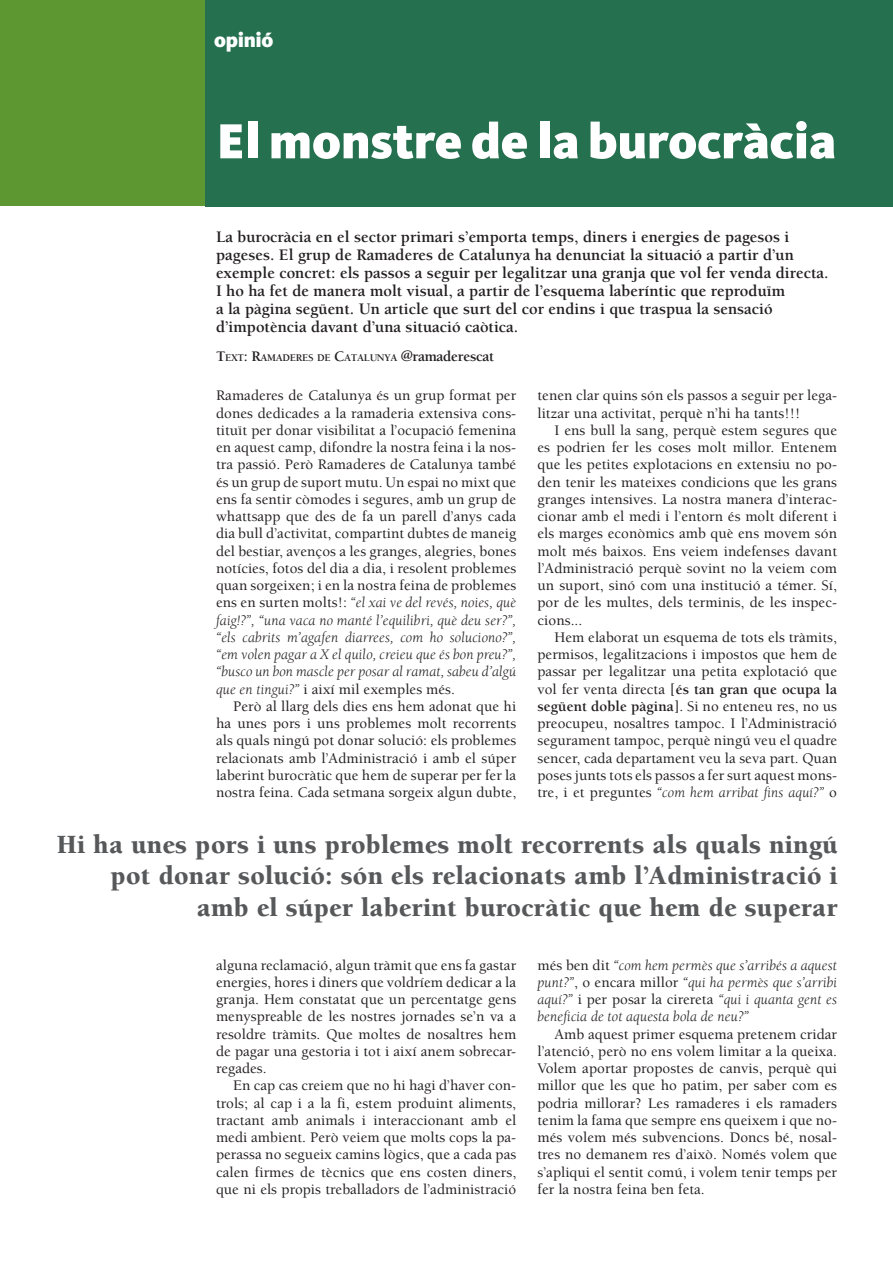
<style>
.page{position:relative;width:893px;height:1263px;background:#fff}
.page>*{position:absolute;margin:0;border:0;box-sizing:border-box;transform-origin:0 0}
.t1{font:900 51px "Kievit OT";color:#fff}
.t2{font:900 27px/31.5px "Berkeley";letter-spacing:.01em;color:#57585a;text-align:right}
.t3{font:900 21px "Kievit OT";letter-spacing:-.015em;color:#fff}
.t4{font:700 16.5px/18px "Berkeley";color:#231f20}
.t5{font:500 15px/17.2px "Berkeley";letter-spacing:.005em;color:#231f20;text-align:justify}
.t6{font:italic 15px/17.2px "Berkeley";letter-spacing:.005em;color:#231f20;text-align:justify}
.t7{font:700 10.5px "Berkeley";letter-spacing:-.03em;color:#231f20}
.s1{font-size:15px}
.s2{font-weight:400;font-style:italic}
.s3{font-weight:700}
.s4{font-weight:500;font-style:normal}
</style>
<div class="page">
<div style="left:205px;top:0;width:688px;height:206px;background:#25704f"></div>
<div style="left:0;top:0;width:205px;height:206px;background:#5c9731"></div>
<h3 class="t3" style="left:214px;top:27px;width:61px">opinió</h3>
<h1 class="t1" style="left:217px;top:110px;width:621px">El monstre de la burocràcia</h1>
<p class="t4" style="left:216px;top:228px;width:614px">La burocràcia en el sector primari s’emporta temps, diners i energies de pagesos i pageses. El grup de Ramaderes de Catalunya ha denunciat la situació a partir d’un exemple concret: els passos a seguir per legalitzar una granja que vol fer venda directa.<br>I ho ha fet de manera molt visual, a partir de l’esquema laberíntic que reproduïm<br>a la pàgina següent. Un article que surt del cor endins i que traspua la sensació d’impotència davant d’una situació caòtica.</p>
<p class="t7" style="left:216px;top:352px;width:280px"><span class="s1">T</span>EXT<span class="s1">: R</span>AMADERES DE <span class="s1">C</span>ATALUNYA <span class="s1">@</span><span class="s1">ramaderescat</span></p>
<p class="t5" style="left:216px;top:387px;width:302px">Ramaderes de Catalunya és un grup format per dones dedicades a la ramaderia extensiva cons&shy;tituït per donar visibilitat a l’ocupació femenina en aquest camp, difondre la nostra feina i la nos&shy;tra passió. Però Ramaderes de Catalunya també és un grup de suport mutu. Un espai no mixt que ens fa sentir còmodes i segures, amb un grup de whattsapp que des de fa un parell d’anys cada dia bull d’activitat, compartint dubtes de maneig del bestiar, avenços a les granges, alegries, bones notícies, fotos del dia a dia, i resolent problemes quan sorgeixen; i en la nostra feina de problemes ens en surten molts!: <span class="s2">“el xai ve del revés, noies, què faig!?”, “una vaca no manté l’equilibri, què deu ser?”, “els cabrits m’agafen diarrees, com ho soluciono?”, “em volen pagar a X el quilo, creieu que és bon preu?”, “busco un bon mascle per posar al ramat, sabeu d’algú que en tingui?”</span> i així mil exemples més.</p>
<p class="t5" style="left:216px;top:698px;width:302px;text-indent:17px">Però al llarg dels dies ens hem adonat que hi ha unes pors i uns problemes molt recorrents als quals ningú pot donar solució: els problemes relacionats amb l’Administració i amb el súper laberint burocràtic que hem de superar per fer la nostra feina. Cada setmana sorgeix algun dubte,</p>
<p class="t5" style="left:537px;top:387px;width:301px">tenen clar quins són els passos a seguir per lega&shy;litzar una activitat, perquè n’hi ha tants!!!</p>
<p class="t5" style="left:537px;top:422px;width:301px;text-indent:17px">I ens bull la sang, perquè estem segures que es podrien fer les coses molt millor. Entenem que les petites explotacions en extensiu no po&shy;den tenir les mateixes condicions que les grans granges intensives. La nostra manera d’interac&shy;cionar amb el medi i l’entorn és molt diferent i els marges econòmics amb què ens movem són molt més baixos. Ens veiem indefenses davant l’Administració perquè sovint no la veiem com un suport, sinó com una institució a témer. Sí, por de les multes, dels terminis, de les inspec&shy;cions...</p>
<p class="t5" style="left:537px;top:629px;width:301px;text-indent:17px">Hem elaborat un esquema de tots els tràmits, permisos, legalitzacions i impostos que hem de passar per legalitzar una petita explotació que vol fer venta directa <span class="s3">[és tan gran que ocupa la següent doble pàgina]</span>. Si no enteneu res, no us preocupeu, nosaltres tampoc. I l’Administració segurament tampoc, perquè ningú veu el quadre sencer, cada departament veu la seva part. Quan poses junts tots els passos a fer surt aquest mons&shy;tre, i et preguntes <span class="s2">“com hem arribat fins aquí?”</span> o</p>
<h2 class="t2" style="left:57px;top:829px;width:782px">Hi ha unes pors i uns problemes molt recorrents als quals ningú pot donar solució: són els relacionats amb l’Administració i amb el súper laberint burocràtic que hem de superar</h2>
<p class="t5" style="left:216px;top:956px;width:302px">alguna reclamació, algun tràmit que ens fa gastar energies, hores i diners que voldríem dedicar a la granja. Hem constatat que un percentatge gens menyspreable de les nostres jornades se’n va a resoldre tràmits. Que moltes de nosaltres hem de pagar una gestoria i tot i així anem sobrecar&shy;regades.</p>
<p class="t5" style="left:216px;top:1077px;width:302px;text-indent:17px">En cap cas creiem que no hi hagi d’haver con&shy;trols; al cap i a la fi, estem produint aliments, tractant amb animals i interaccionant amb el medi ambient. Però veiem que molts cops la pa&shy;perassa no segueix camins lògics, que a cada pas calen firmes de tècnics que ens costen diners, que ni els propis treballadors de l’administració</p>
<p class="t6" style="left:537px;top:957px;width:301px"><span class="s4">més ben dit</span> “com hem permès que s’arribés a aquest punt?”<span class="s4">, o encara millor</span> “qui ha permès que s’arribi aquí?” <span class="s4">i per posar la cirereta</span> “qui i quanta gent es beneficia de tot aquesta bola de neu?”</p>
<p class="t5" style="left:537px;top:1025px;width:301px;text-indent:17px">Amb aquest primer esquema pretenem cridar l’atenció, però no ens volem limitar a la queixa.<br>Volem aportar propostes de canvis, perquè qui millor que les que ho patim, per saber com es podria millorar? Les ramaderes i els ramaders tenim la fama que sempre ens queixem i que no&shy;més volem més subvencions. Doncs bé, nosal&shy;tres no demanem res d’això. Només volem que s’apliqui el sentit comú, i volem tenir temps per fer la nostra feina ben feta.</p>
</div>
